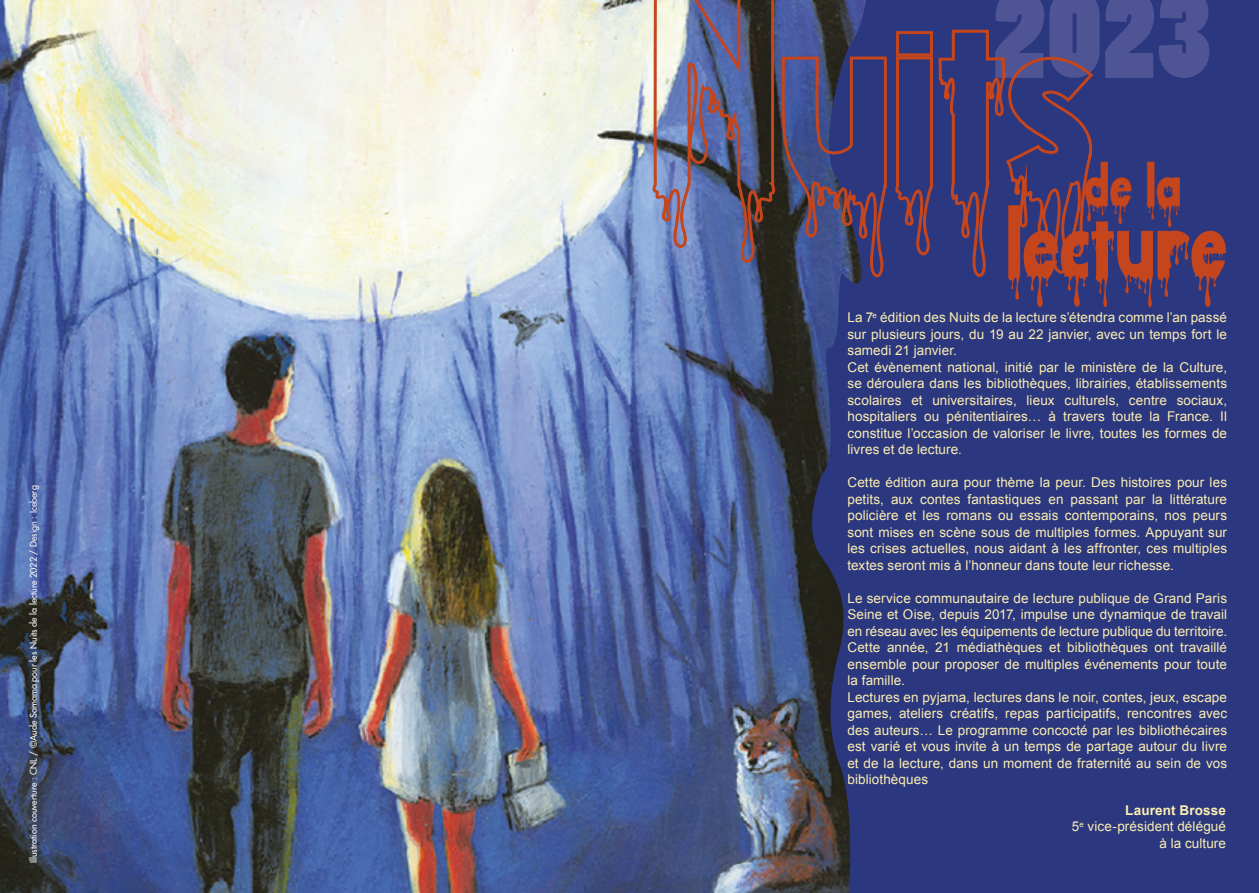
<style>
.page{position:relative;width:1259px;height:893px;background:#fff}
.page>*{position:absolute;margin:0;border:0;box-sizing:border-box;transform-origin:0 0}
.t1{font:120.6px "Poplar";color:#4f5494}
.t2{font:61.35px "Bloody Terror";letter-spacing:.025em;color:#c5451d}
.t3{font:37.5px "Bloody Terror";color:#c5451d}
.t4{font:13.5px/16.5px "Arial";letter-spacing:.005em;color:#fceeb3}
.t5{font:9px "Futura";color:#fff}
.s1{font-weight:700}
</style>
<div class="page">
<img style="left:0;top:0;width:801px;height:893px">
<div style="left:801px;top:0;width:458px;height:893px;background:#2b377e"></div>
<svg style="left:651px;top:0;width:444px;height:282px;background:#4c4975"></svg>
<p class="t5" style="left:28px;top:863px;width:379px;rotate:-90deg">Illustration couverture : CNL / ©Aude Samama pour les Nuits de la lecture 2022 / Design : Iceberg</p>
<h1 class="t1" style="left:993px;top:-33px;width:219px">2023</h1>
<h3 class="t3" style="left:1085px;top:160px;width:98px">de la</h3>
<h2 class="t2" style="left:1008px;top:202px;width:221px">lecture</h2>
<p class="t4" style="left:847px;top:310px;width:381px">La 7<sup>e</sup> édition des Nuits de la lecture s’étendra comme l’an passé sur plusieurs jours, du 19 au 22 janvier, avec un temps fort le samedi 21 janvier.<br>Cet évènement national, initié par le ministère de la Culture, se déroulera dans les bibliothèques, librairies, établissements scolaires et universitaires, lieux culturels, centre sociaux, hospitaliers ou pénitentiaires… à travers toute la France. Il constitue l’occasion de valoriser le livre, toutes les formes de livres et de lecture.</p>
<p class="t4" style="left:847px;top:474px;width:381px;text-align:justify">Cette édition aura pour thème la peur. Des histoires pour les petits, aux contes fantastiques en passant par la littérature policière et les romans ou essais contemporains, nos peurs sont mises en scène sous de multiples formes. Appuyant sur les crises actuelles, nous aidant à les affronter, ces multiples textes seront mis à l’honneur dans toute leur richesse.</p>
<p class="t4" style="left:847px;top:590px;width:381px">Le service communautaire de lecture publique de Grand Paris Seine et Oise, depuis 2017, impulse une dynamique de travail en réseau avec les équipements de lecture publique du territoire.<br>Cette année, 21 médiathèques et bibliothèques ont travaillé ensemble pour proposer de multiples événements pour toute la famille.<br>Lectures en pyjama, lectures dans le noir, contes, jeux, escape games, ateliers créatifs, repas participatifs, rencontres avec des auteurs… Le programme concocté par les bibliothécaires est varié et vous invite à un temps de partage autour du livre et de la lecture, dans un moment de fraternité au sein de vos bibliothèques</p>
<p class="t4" style="left:1071px;top:802px;width:156px;text-align:right"><span class="s1">Laurent Brosse<br></span>5<sup>e</sup> vice-président délégué à la culture</p>
</div>
